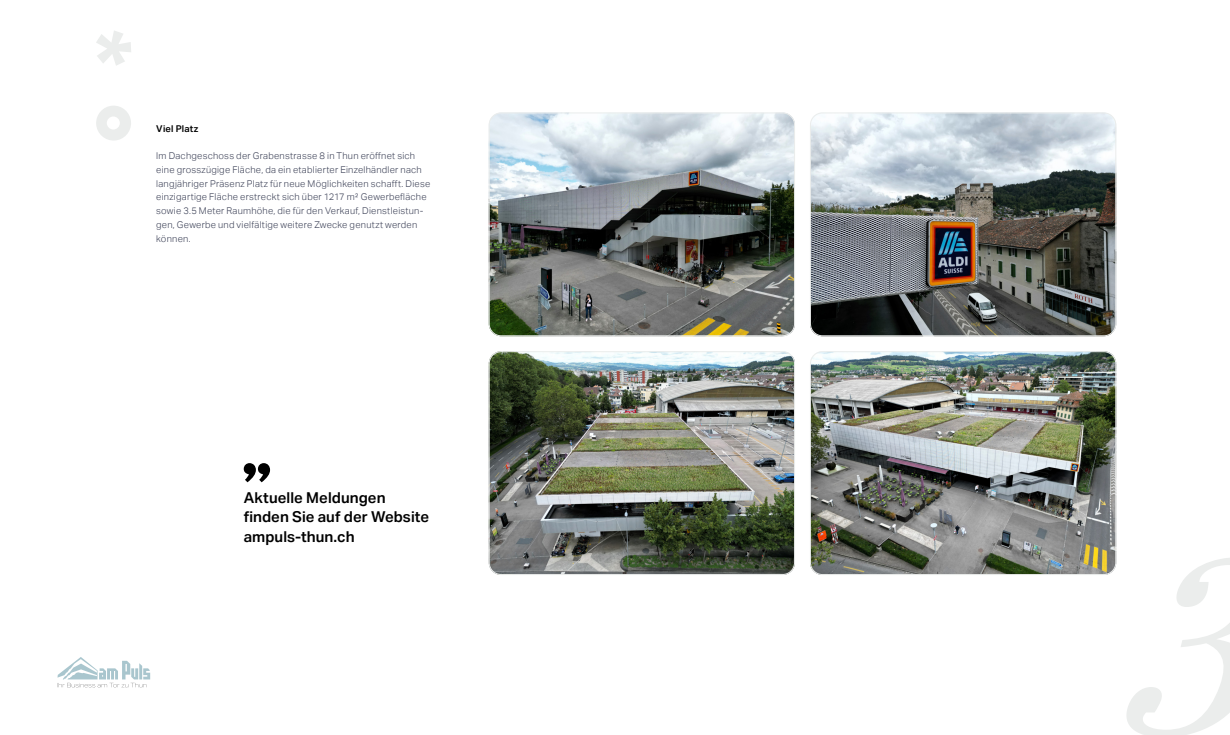
<style>
.page{position:relative;width:1230px;height:735px;background:#fff}
.page>*{position:absolute;margin:0;border:0;box-sizing:border-box;transform-origin:0 0}
.tit_product_bo{font:600 15px/19.5px "Aktiv Grotesk";letter-spacing:.005em;color:#000}
.txt_products_light{font:300 9.38px/13.8px "Aktiv Grotesk";letter-spacing:.025em;color:#393e54}
.txt_sb{font:600 9.38px "Aktiv Grotesk";letter-spacing:.025em;color:#000}
</style>
<div class="page">
<img style="left:489px;top:114px;width:306px;height:222px">
<div style="left:489px;top:112px;width:306px;height:224px;border:1px solid #ebedec;border-radius:12px"></div>
<img style="left:810px;top:114px;width:306px;height:222px">
<div style="left:810px;top:112px;width:306px;height:224px;border:1px solid #ebedec;border-radius:12px"></div>
<img style="left:489px;top:351px;width:306px;height:224px">
<div style="left:489px;top:351px;width:306px;height:224px;border:1px solid #ebedec;border-radius:12px"></div>
<img style="left:810px;top:351px;width:306px;height:224px">
<div style="left:810px;top:351px;width:306px;height:224px;border:1px solid #ebedec;border-radius:12px"></div>
<svg style="left:96px;top:31px;width:35px;height:35px"></svg>
<svg style="left:96px;top:106px;width:35px;height:35px"></svg>
<svg style="left:58px;top:657px;width:92px;height:30px"></svg>
<svg style="left:244px;top:463px;width:26px;height:19px"></svg>
<p class="txt_sb" style="left:156px;top:123px;width:44px">Viel Platz</p>
<p class="txt_products_light" style="left:156px;top:149px;width:276px">Im Dachgeschoss der Grabenstrasse 8 in Thun eröffnet sich eine grosszügige Fläche, da ein etablierter Einzelhändler nach langjähriger Präsenz Platz für neue Möglichkeiten schafft. Diese einzigartige Fläche erstreckt sich über 1217 m² Gewerbefläche sowie 3.5 Meter Raumhöhe, die für den Verkauf, Dienstleistun&shy;gen, Gewerbe und vielfältige weitere Zwecke genutzt werden können.</p>
<p class="tit_product_bo" style="left:244px;top:488px;width:187px">Aktuelle Meldungen finden Sie auf der Website ampuls-thun.ch</p>
</div>
